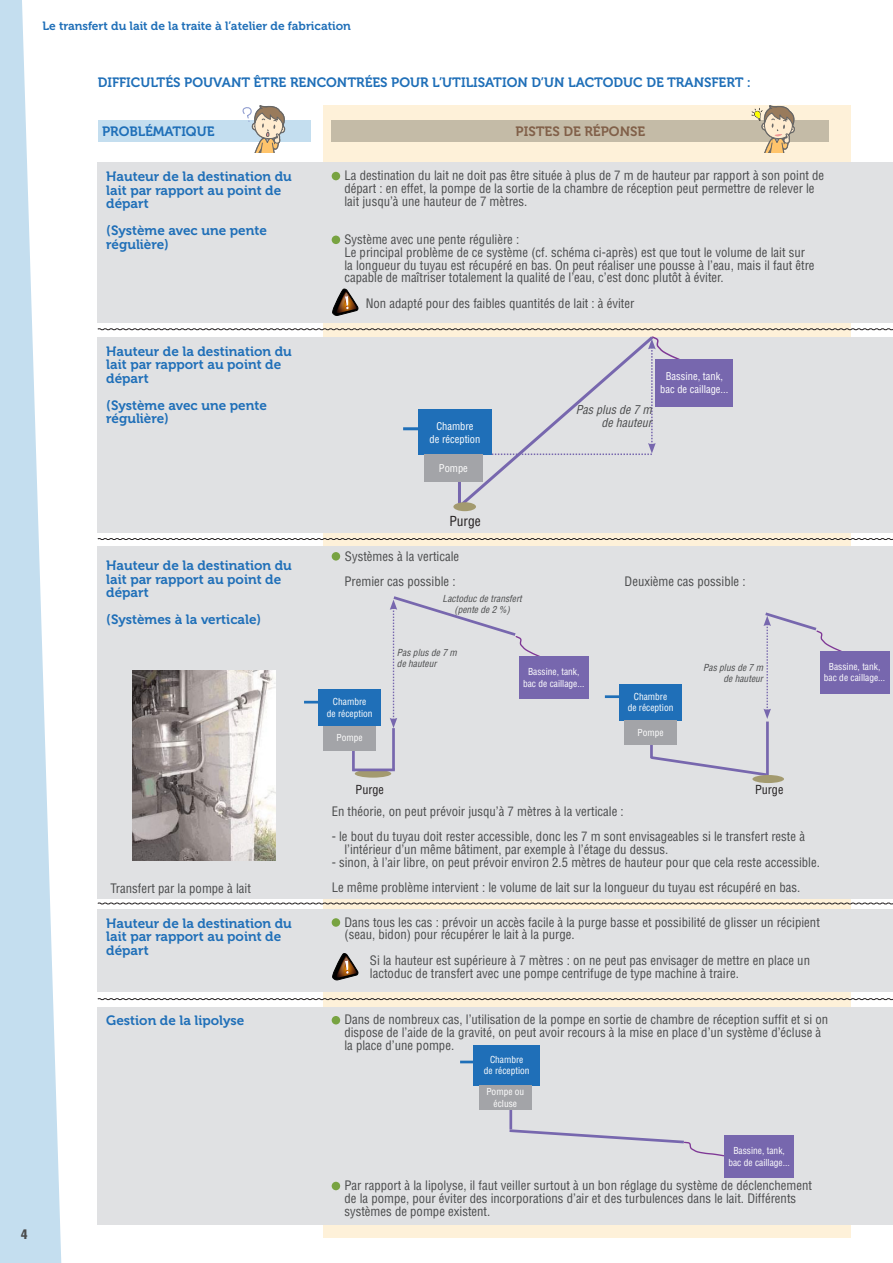
<style>
.page{position:relative;width:893px;height:1263px;background:#fff}
.page>*{position:absolute;margin:0;border:0;box-sizing:border-box;transform-origin:0 0}
.t1{font:13.5px/13.5px "Museo 700";color:#1f6fb8}
.t2{font:13.5px "Museo 700";color:#816049}
.t3{font:condensed 13.5px "Helvetica LT Std";color:#231f20}
.t4{font:13.5px "Helvetica LT Std Comp";color:#4b4c4d}
.t5{font:condensed 12.75px/12.8px "Helvetica LT Std";color:#4b4c4d}
.t6{font:condensed 12.15px "Helvetica LT Std";color:#231f20}
.t7{font:12px "Museo 700";color:#1f6fb8}
.t8{font:italic condensed 12px/12.8px "Helvetica LT Std";color:#4b4c4d;text-align:right}
.t9{font:condensed 10.5px/12.8px "Helvetica LT Std";color:#fff;text-align:center}
.t10{font:condensed 9.45px/11.6px "Helvetica LT Std";color:#fff;text-align:center}
.t11{font:italic condensed 9.45px/11.6px "Helvetica LT Std";color:#4b4c4d;text-align:right}
</style>
<div class="page">
<div style="left:323px;top:105px;width:527px;height:1132px;background:#fef1d9"></div>
<div style="left:98px;top:163px;width:795px;height:160px;background:#e0e1e3"></div>
<div style="left:98px;top:337px;width:795px;height:196px;background:#e0e1e3"></div>
<div style="left:98px;top:121px;width:212px;height:21px;background:#c4deef"></div>
<div style="left:332px;top:121px;width:497px;height:21px;background:#c4bba7"></div>
<svg style="left:242px;top:105px;width:46px;height:47px"></svg>
<svg style="left:751px;top:105px;width:46px;height:47px"></svg>
<svg style="left:97px;top:538px;width:796px;height:2px;background:#857f78"></svg>
<div style="left:332px;top:172px;width:8px;height:8px;background:#78a341;border-radius:50%"></div>
<div style="left:332px;top:236px;width:8px;height:8px;background:#78a341;border-radius:50%"></div>
<svg style="left:332px;top:289px;width:26px;height:27px"></svg>
<svg style="left:97px;top:328px;width:796px;height:182px"></svg>
<div style="left:453px;top:502px;width:23px;height:9px;background:#a39a6f;border-radius:50%"></div>
<div style="left:98px;top:909px;width:795px;height:83px;background:#e0e1e3"></div>
<div style="left:98px;top:1007px;width:795px;height:218px;background:#e0e1e3"></div>
<div style="left:98px;top:545px;width:795px;height:353px;background:#e0e1e3"></div>
<svg style="left:97px;top:902px;width:796px;height:3px"></svg>
<div style="left:332px;top:918px;width:8px;height:9px;background:#78a341;border-radius:50%"></div>
<svg style="left:332px;top:953px;width:26px;height:27px"></svg>
<svg style="left:97px;top:998px;width:796px;height:2px;background:#88827b"></svg>
<hr style="left:460px;top:1061px;width:21px;height:2px;background:#1f6fb8">
<div style="left:474px;top:1045px;width:66px;height:40px;background:#1f6fb8"></div>
<svg style="left:509px;top:1128px;width:215px;height:29px"></svg>
<hr style="left:509px;top:1108px;width:3px;height:21px;background:#7767ae">
<div style="left:479px;top:1085px;width:53px;height:25px;background:#a3a4a8"></div>
<div style="left:724px;top:1135px;width:70px;height:43px;background:#7767ae"></div>
<img style="left:133px;top:671px;width:143px;height:190px">
<div style="left:332px;top:552px;width:8px;height:9px;background:#78a341;border-radius:50%"></div>
<hr style="left:605px;top:695px;width:20px;height:3px;background:#1f6fb8">
<div style="left:619px;top:684px;width:63px;height:36px;background:#1f6fb8"></div>
<hr style="left:650px;top:740px;width:3px;height:18px;background:#7767ae">
<div style="left:624px;top:720px;width:53px;height:25px;background:#a3a4a8"></div>
<div style="left:820px;top:651px;width:69px;height:43px;background:#7767ae"></div>
<svg style="left:763px;top:612px;width:79px;height:107px"></svg>
<svg style="left:650px;top:754px;width:116px;height:23px"></svg>
<hr style="left:766px;top:721px;width:3px;height:55px;background:#7767ae">
<div style="left:752px;top:775px;width:32px;height:8px;background:#a39a6f;border-radius:50%"></div>
<hr style="left:304px;top:701px;width:20px;height:2px;background:#1f6fb8">
<div style="left:318px;top:689px;width:63px;height:37px;background:#1f6fb8"></div>
<hr style="left:352px;top:750px;width:3px;height:21px;background:#7767ae">
<div style="left:323px;top:726px;width:53px;height:24px;background:#a3a4a8"></div>
<div style="left:519px;top:656px;width:69px;height:43px;background:#7767ae"></div>
<svg style="left:390px;top:596px;width:150px;height:132px"></svg>
<svg style="left:355px;top:769px;width:36px;height:9px"></svg>
<hr style="left:353px;top:768px;width:42px;height:3px;background:#7767ae">
<hr style="left:392px;top:728px;width:3px;height:41px;background:#7767ae">
<div style="left:332px;top:1016px;width:8px;height:8px;background:#78a341;border-radius:50%"></div>
<div style="left:332px;top:1182px;width:8px;height:8px;background:#78a341;border-radius:50%"></div>
<svg style="left:0;top:0;width:61px;height:1263px;fill:#c4deef"></svg>
<p class="t7" style="left:43px;top:19px;width:310px">Le transfert du lait de la traite à l’atelier de fabrication</p>
<p class="t4" style="left:21px;top:1225px;width:8px">2</p>
<p class="t4" style="left:21px;top:1225px;width:8px">4</p>
<p class="t1" style="left:98px;top:75px;width:655px">DIFFICULTÉS POUVANT ÊTRE RENCONTRÉES POUR L’UTILISATION D’UN LACTODUC DE TRANSFERT :</p>
<p class="t1" style="left:102px;top:125px;width:114px">PROBLÉMATIQUE</p>
<p class="t2" style="left:516px;top:124px;width:131px">PISTES DE RÉPONSE</p>
<p class="t1" style="left:106px;top:170px;width:187px">Hauteur de la destination du lait par rapport au point de départ</p>
<p class="t1" style="left:106px;top:224px;width:162px">(Système avec une pente régulière)</p>
<p class="t5" style="left:344px;top:169px;width:481px">La destination du lait ne doit pas être située à plus de 7 m de hauteur par rapport à son point de départ : en effet, la pompe de la sortie de la chambre de réception peut permettre de relever le lait jusqu’à une hauteur de 7 mètres.</p>
<p class="t5" style="left:344px;top:233px;width:176px">Système avec une pente régulière :</p>
<p class="t5" style="left:344px;top:246px;width:472px">Le principal problème de ce système (cf. schéma ci-après) est que tout le volume de lait sur la longueur du tuyau est récupéré en bas. On peut réaliser une pousse à l’eau, mais il faut être capable de maîtriser totalement la qualité de l’eau, c’est donc plutôt à éviter.</p>
<p class="t5" style="left:366px;top:297px;width:270px">Non adapté pour des faibles quantités de lait : à éviter</p>
<p class="t1" style="left:106px;top:344px;width:187px">Hauteur de la destination du lait par rapport au point de départ</p>
<p class="t1" style="left:106px;top:398px;width:162px">(Système avec une pente régulière)</p>
<p class="t1" style="left:106px;top:559px;width:187px">Hauteur de la destination du lait par rapport au point de départ</p>
<p class="t1" style="left:106px;top:613px;width:157px">(Systèmes à la verticale)</p>
<p class="t5" style="left:111px;top:881px;width:142px">Transfert par la pompe à lait</p>
<p class="t9" style="left:430px;top:419px;width:52px">Chambre<br>de réception</p>
<p class="t9" style="left:439px;top:462px;width:31px">Pompe</p>
<p class="t3" style="left:449px;top:513px;width:33px">Purge</p>
<p class="t9" style="left:660px;top:370px;width:70px">Bassine, tank, bac de caillage...</p>
<p class="t8" style="left:576px;top:403px;width:77px">Pas plus de 7 m de hauteur</p>
<p class="t5" style="left:345px;top:549px;width:116px">Systèmes à la verticale</p>
<p class="t5" style="left:344px;top:575px;width:113px">Premier cas possible :</p>
<p class="t5" style="left:624px;top:575px;width:123px">Deuxième cas possible :</p>
<p class="t11" style="left:443px;top:593px;width:81px;text-align:center">Lactoduc de transfert (pente de 2 %)</p>
<p class="t11" style="left:397px;top:647px;width:61px;text-align:left">Pas plus de 7 m de hauteur</p>
<p class="t10" style="left:523px;top:666px;width:63px">Bassine, tank, bac de caillage...</p>
<p class="t11" style="left:703px;top:662px;width:61px">Pas plus de 7 m de hauteur</p>
<p class="t10" style="left:824px;top:661px;width:63px">Bassine, tank, bac de caillage...</p>
<p class="t10" style="left:327px;top:696px;width:47px">Chambre<br>de réception</p>
<p class="t10" style="left:628px;top:690px;width:47px">Chambre<br>de réception</p>
<p class="t10" style="left:337px;top:732px;width:28px">Pompe</p>
<p class="t10" style="left:637px;top:727px;width:28px">Pompe</p>
<p class="t6" style="left:356px;top:782px;width:30px">Purge</p>
<p class="t6" style="left:755px;top:782px;width:30px">Purge</p>
<p class="t5" style="left:332px;top:804px;width:294px">En théorie, on peut prévoir jusqu’à 7 mètres à la verticale :</p>
<p class="t5" style="left:344px;top:830px;width:462px;text-indent:-13px">- le bout du tuyau doit rester accessible, donc les 7 m sont envisageables si le transfert reste à l’intérieur d’un même bâtiment, par exemple à l’étage du dessus.</p>
<p class="t5" style="left:332px;top:855px;width:490px">- sinon, à l’air libre, on peut prévoir environ 2.5 mètres de hauteur pour que cela reste accessible.</p>
<p class="t5" style="left:332px;top:881px;width:470px">Le même problème intervient : le volume de lait sur la longueur du tuyau est récupéré en bas.</p>
<p class="t1" style="left:106px;top:916px;width:187px">Hauteur de la destination du lait par rapport au point de départ</p>
<p class="t5" style="left:344px;top:916px;width:477px">Dans tous les cas : prévoir un accès facile à la purge basse et possibilité de glisser un récipient (seau, bidon) pour récupérer le lait à la purge.</p>
<p class="t5" style="left:370px;top:954px;width:442px">Si la hauteur est supérieure à 7 mètres : on ne peut pas envisager de mettre en place un lactoduc de transfert avec une pompe centrifuge de type machine à traire.</p>
<p class="t1" style="left:106px;top:1014px;width:140px">Gestion de la lipolyse</p>
<p class="t10" style="left:484px;top:1053px;width:47px">Chambre<br>de réception</p>
<p class="t10" style="left:486px;top:1086px;width:39px">Pompe ou écluse</p>
<p class="t10" style="left:728px;top:1145px;width:63px">Bassine, tank, bac de caillage...</p>
<p class="t5" style="left:344px;top:1013px;width:485px">Dans de nombreux cas, l’utilisation de la pompe en sortie de chambre de réception suffit et si on dispose de l’aide de la gravité, on peut avoir recours à la mise en place d’un système d’écluse à la place d’une pompe.</p>
<p class="t5" style="left:344px;top:1179px;width:469px">Par rapport à la lipolyse, il faut veiller surtout à un bon réglage du système de déclenchement de la pompe, pour éviter des incorporations d’air et des turbulences dans le lait. Différents systèmes de pompe existent.</p>
</div>
